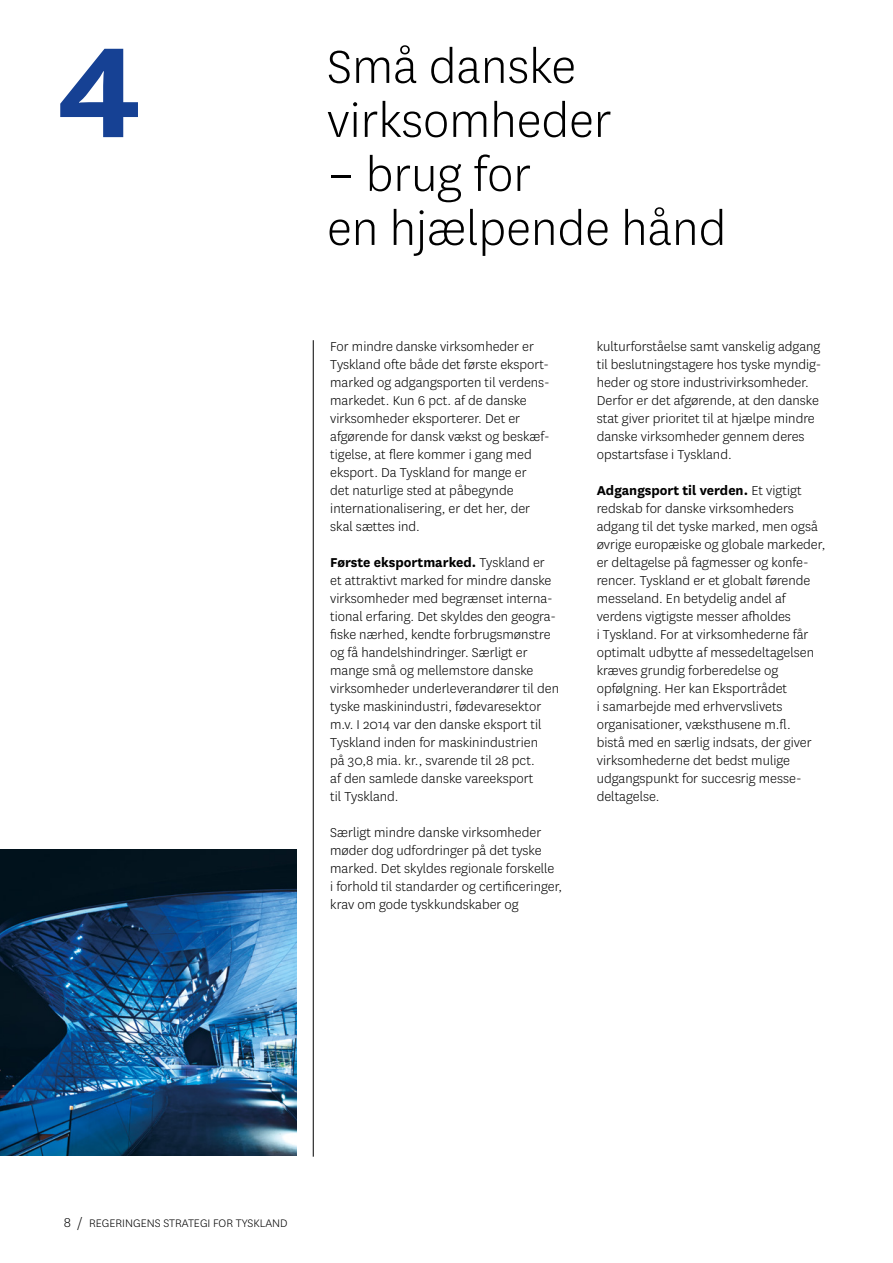
<style>
.page{position:relative;width:893px;height:1263px;background:#fff}
.page>*{position:absolute;margin:0;border:0;box-sizing:border-box;transform-origin:0 0}
._04-Overskrift{font:700 150px "National";color:#164194}
._04-Overskrift-2{font:300 54px/54px "National";color:#000}
._01-Brød{font:300 15px/18px "National";color:#000}
.t1{font:300 12.75px "National";color:#000}
.s1{font-weight:700}
.s2{font-size:15px}
</style>
<div class="page">
<hr style="left:313px;top:340px;width:1px;height:817px;background:#000">
<img style="left:0;top:849px;width:296px;height:306px">
<p class="_04-Overskrift" style="left:57px;top:-15px;width:86px">4</p>
<p class="_04-Overskrift-2" style="left:327px;top:38px;width:286px">Små danske virksomheder</p>
<p class="_04-Overskrift-2" style="left:327px;top:146px;width:401px">– brug for<br>en hjælpende hånd</p>
<p class="_01-Brød" style="left:330px;top:337px;width:221px">For mindre danske virksomheder er Tyskland ofte både det første eksport&shy;marked og adgangsporten til verdens&shy;markedet. Kun 6 pct. af de danske virksomheder eksporterer. Det er afgørende for dansk vækst og beskæf&shy;tigelse, at flere kommer i gang med eksport. Da Tyskland for mange er<br>det naturlige sted at påbegynde internationalisering, er det her, der skal sættes ind.</p>
<p class="_01-Brød" style="left:330px;top:553px;width:230px"><span class="s1">Første eksportmarked.</span> Tyskland er et attraktivt marked for mindre danske virksomheder med begrænset interna&shy;tional erfaring. Det skyldes den geogra&shy;fiske nærhed, kendte forbrugsmønstre og få handelshindringer. Særligt er mange små og mellemstore danske virksomheder underleverandører til den tyske maskinindustri, fødevaresektor m.v. I 2014 var den danske eksport til Tyskland inden for maskinindustrien<br>på 30,8 mia. kr., svarende til 28 pct.<br>af den samlede danske vareeksport<br>til Tyskland.</p>
<p class="_01-Brød" style="left:330px;top:823px;width:234px">Særligt mindre danske virksomheder møder dog udfordringer på det tyske marked. Det skyldes regionale forskelle<br>i forhold til standarder og certificeringer, krav om gode tyskkundskaber og</p>
<p class="_01-Brød" style="left:597px;top:337px;width:226px">kulturforståelse samt vanskelig adgang til beslutningstagere hos tyske myndig&shy;heder og store industrivirksomheder.<br>Derfor er det afgørende, at den danske stat giver prioritet til at hjælpe mindre danske virksomheder gennem deres opstartsfase i Tyskland.</p>
<p class="_01-Brød" style="left:597px;top:481px;width:230px"><span class="s1">Adgangsport til verden.</span> Et vigtigt redskab for danske virksomheders adgang til det tyske marked, men også øvrige europæiske og globale markeder, er deltagelse på fagmesser og konfe&shy;rencer. Tyskland er et globalt førende messeland. En betydelig andel af verdens vigtigste messer afholdes<br>i Tyskland. For at virksomhederne får optimalt udbytte af messedeltagelsen kræves grundig forberedelse og opfølgning. Her kan Eksportrådet<br>i samarbejde med erhvervslivets organisationer, væksthusene m.fl.<br>bistå med en særlig indsats, der giver virksomhederne det bedst mulige udgangspunkt for succesrig messe&shy;deltagelse.</p>
<p class="t1" style="left:64px;top:1215px;width:225px"><span class="s2">8 /</span> REGERINGENS STRATEGI FOR TYSKLAND</p>
</div>
